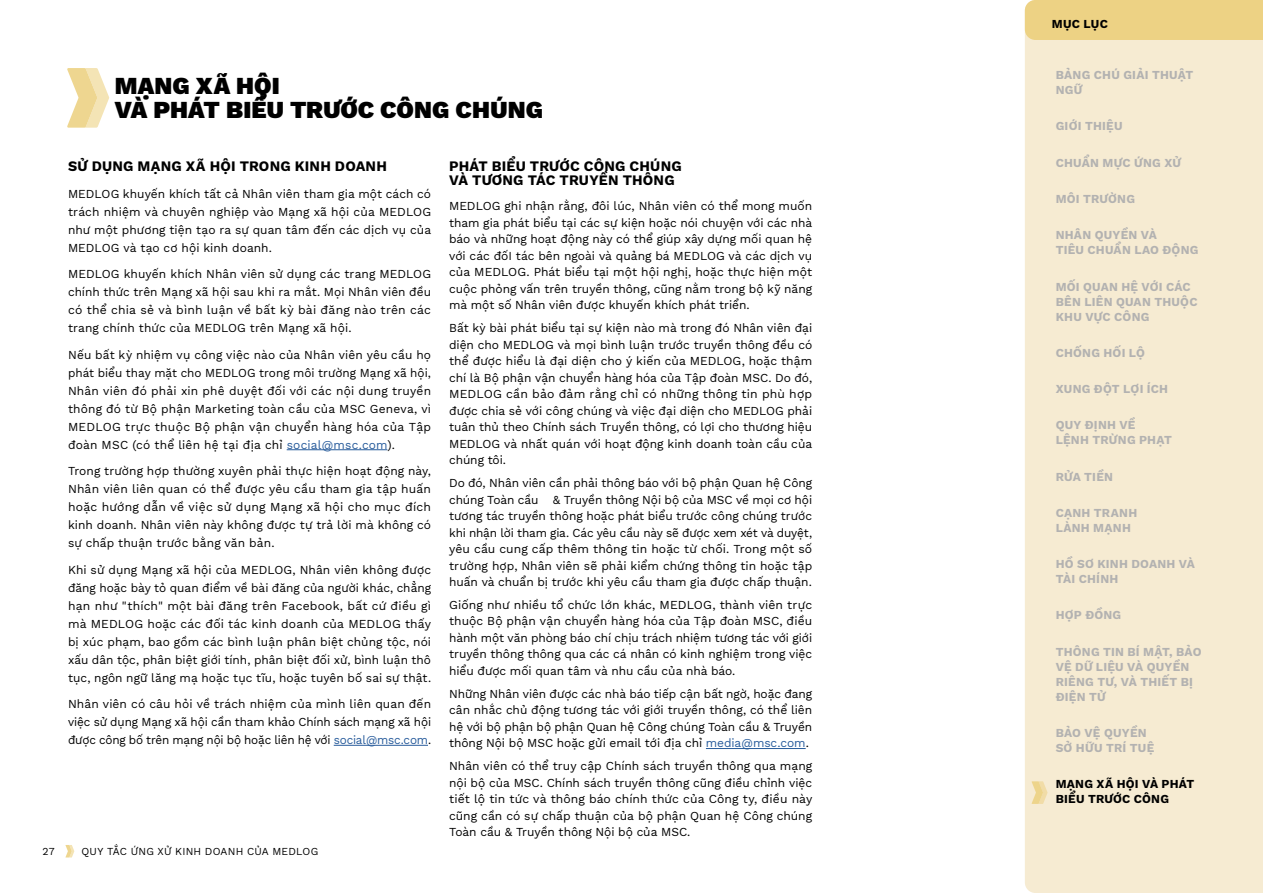
<style>
.page{position:relative;width:1263px;height:893px;background:#fff}
.page>*{position:absolute;margin:0;border:0;box-sizing:border-box;transform-origin:0 0}
.titolo{font:900 24px/24px "Work Sans";letter-spacing:.01em;color:#000}
.sottotitolo{font:700 14.25px/14.2px "Work Sans";letter-spacing:.015em;color:#000}
.testo{font:12px/16.5px "Work Sans";color:#000;text-align:justify}
.MENU_LATERALE{font:700 12px/15px "Work Sans";letter-spacing:.02em;color:#b3b2b1}
.MENU_LATERALE-2{font:700 12px/15px "Work Sans";letter-spacing:.02em;color:#000}
.t1{font:10.5px "Work Sans";letter-spacing:.02em;color:#000}
.s1{color:#275b9b}
</style>
<div class="page">
<svg style="left:67px;top:68px;width:42px;height:60px"></svg>
<hr style="left:287px;top:449px;width:100px;height:1px;background:#275b9b">
<hr style="left:334px;top:745px;width:94px;height:1px;background:#275b9b">
<hr style="left:706px;top:748px;width:100px;height:1px;background:#275b9b">
<svg style="left:65px;top:845px;width:9px;height:12px"></svg>
<div style="left:1025px;top:40px;width:238px;height:853px;background:#f6ebd2"></div>
<div style="left:1025px;top:0;width:238px;height:40px;background:#edd284"></div>
<svg style="left:1031px;top:781px;width:16px;height:23px"></svg>
<p class="titolo" style="left:115px;top:73px;width:430px">MẠNG XÃ HỘI<br>VÀ PHÁT BIỂU TRƯỚC CÔNG CHÚNG</p>
<p class="sottotitolo" style="left:68px;top:158px;width:320px">SỬ DỤNG MẠNG XÃ HỘI TRONG KINH DOANH</p>
<p class="testo" style="left:68px;top:184px;width:365px;line-height:18px">MEDLOG khuyến khích tất cả Nhân viên tham gia một cách có trách nhiệm và chuyên nghiệp vào Mạng xã hội của MEDLOG như một phương tiện tạo ra sự quan tâm đến các dịch vụ của MEDLOG và tạo cơ hội kinh doanh.</p>
<p class="testo" style="left:68px;top:264px;width:365px;line-height:18px">MEDLOG khuyến khích Nhân viên sử dụng các trang MEDLOG chính thức trên Mạng xã hội sau khi ra mắt. Mọi Nhân viên đều có thể chia sẻ và bình luận về bất kỳ bài đăng nào trên các trang chính thức của MEDLOG trên Mạng xã hội.</p>
<p class="testo" style="left:68px;top:345px;width:365px;line-height:18px">Nếu bất kỳ nhiệm vụ công việc nào của Nhân viên yêu cầu họ phát biểu thay mặt cho MEDLOG trong môi trường Mạng xã hội, Nhân viên đó phải xin phê duyệt đối với các nội dung truyền thông đó từ Bộ phận Marketing toàn cầu của MSC Geneva, vì MEDLOG trực thuộc Bộ phận vận chuyển hàng hóa của Tập đoàn MSC (có thể liên hệ tại địa chỉ <span class="s1">social@msc.com</span>).</p>
<p class="testo" style="left:68px;top:461px;width:365px;line-height:18px">Trong trường hợp thường xuyên phải thực hiện hoạt động này, Nhân viên liên quan có thể được yêu cầu tham gia tập huấn hoặc hướng dẫn về việc sử dụng Mạng xã hội cho mục đích kinh doanh. Nhân viên này không được tự trả lời mà không có sự chấp thuận trước bằng văn bản.</p>
<p class="testo" style="left:68px;top:560px;width:365px;line-height:18px">Khi sử dụng Mạng xã hội của MEDLOG, Nhân viên không được đăng hoặc bày tỏ quan điểm về bài đăng của người khác, chẳng hạn như "thích" một bài đăng trên Facebook, bất cứ điều gì mà MEDLOG hoặc các đối tác kinh doanh của MEDLOG thấy bị xúc phạm, bao gồm các bình luận phân biệt chủng tộc, nói xấu dân tộc, phân biệt giới tính, phân biệt đối xử, bình luận thô tục, ngôn ngữ lăng mạ hoặc tục tĩu, hoặc tuyên bố sai sự thật.</p>
<p class="testo" style="left:68px;top:694px;width:365px;line-height:18px">Nhân viên có câu hỏi về trách nhiệm của mình liên quan đến việc sử dụng Mạng xã hội cần tham khảo Chính sách mạng xã hội được công bố trên mạng nội bộ hoặc liên hệ với <span class="s1">social@msc.com</span>.</p>
<p class="sottotitolo" style="left:449px;top:158px;width:234px">PHÁT BIỂU TRƯỚC CÔNG CHÚNG<br>VÀ TƯƠNG TÁC TRUYỀN THÔNG</p>
<p class="testo" style="left:449px;top:197px;width:365px">MEDLOG ghi nhận rằng, đôi lúc, Nhân viên có thể mong muốn tham gia phát biểu tại các sự kiện hoặc nói chuyện với các nhà báo và những hoạt động này có thể giúp xây dựng mối quan hệ với các đốI tác bên ngoài và quảng bá MEDLOG và các dịch vụ của MEDLOG. Phát biểu tại một hội nghị, hoặc thực hiện một cuộc phỏng vấn trên truyền thông, cũng nằm trong bộ kỹ năng mà một số Nhân viên được khuyến khích phát triển.</p>
<p class="testo" style="left:449px;top:319px;width:365px">Bất kỳ bài phát biểu tại sự kiện nào mà trong đó Nhân viên đại diện cho MEDLOG và mọi bình luận trước truyền thông đều có thể được hiểu là đại diện cho ý kiến của MEDLOG, hoặc thậm chí là Bộ phận vận chuyển hàng hóa của Tập đoàn MSC. Do đó, MEDLOG cần bảo đảm rằng chỉ có những thông tin phù hợp được chia sẻ với công chúng và việc đại diện cho MEDLOG phải tuân thủ theo Chính sách Truyền thông, có lợi cho thương hiệu MEDLOG và nhất quán với hoạt động kinh doanh toàn cầu của chúng tôi.</p>
<p class="testo" style="left:449px;top:474px;width:365px">Do đó, Nhân viên cần phải thông báo với bộ phận Quan hệ Công chúng Toàn cầu &amp; Truyền thông Nội bộ của MSC về mọi cơ hội tương tác truyền thông hoặc phát biểu trước công chúng trước khi nhận lời tham gia. Các yêu cầu này sẽ được xem xét và duyệt, yêu cầu cung cấp thêm thông tin hoặc từ chối. Trong một số trường hợp, Nhân viên sẽ phải kiểm chứng thông tin hoặc tập huấn và chuẩn bị trước khi yêu cầu tham gia được chấp thuận.</p>
<p class="testo" style="left:449px;top:596px;width:365px">Giống như nhiều tổ chức lớn khác, MEDLOG, thành viên trực thuộc Bộ phận vận chuyển hàng hóa của Tập đoàn MSC, điều hành một văn phòng báo chí chịu trách nhiệm tương tác với giới truyền thông thông qua các cá nhân có kinh nghiệm trong việc hiểu được mối quan tâm và nhu cầu của nhà báo.</p>
<p class="testo" style="left:449px;top:685px;width:365px">Những Nhân viên được các nhà báo tiếp cận bất ngờ, hoặc đang cân nhắc chủ động tương tác với giới truyền thông, có thể liên hệ với bộ phận bộ phận Quan hệ Công chúng Toàn cầu &amp; Truyền thông Nội bộ MSC hoặc gửi email tới địa chỉ <span class="s1">media@msc.com</span>.</p>
<p class="testo" style="left:449px;top:757px;width:365px">Nhân viên có thể truy cập Chính sách truyền thông qua mạng nội bộ của MSC. Chính sách truyền thông cũng điều chỉnh việc tiết lộ tin tức và thông báo chính thức của Công ty, điều này cũng cần có sự chấp thuận của bộ phận Quan hệ Công chúng Toàn cầu &amp; Truyền thông Nội bộ của MSC.</p>
<p class="t1" style="left:43px;top:843px;width:14px">27</p>
<p class="t1" style="left:81px;top:843px;width:238px">QUY TẮC ỨNG XỬ KINH DOANH CỦA MEDLOG</p>
<p class="MENU_LATERALE-2" style="left:1052px;top:16px;width:57px">MỤC LỤC</p>
<p class="MENU_LATERALE" style="left:1056px;top:67px;width:139px">BẢNG CHÚ GIẢI THUẬT<br>NGỮ</p>
<p class="MENU_LATERALE" style="left:1056px;top:118px;width:68px">GIỚI THIỆU</p>
<p class="MENU_LATERALE" style="left:1056px;top:155px;width:127px">CHUẨN MỰC ỨNG XỬ</p>
<p class="MENU_LATERALE" style="left:1056px;top:191px;width:81px">MÔI TRƯỜNG</p>
<p class="MENU_LATERALE" style="left:1056px;top:227px;width:144px">NHÂN QUYỀN VÀ<br>TIÊU CHUẨN LAO ĐỘNG</p>
<p class="MENU_LATERALE" style="left:1056px;top:278px;width:143px">MỐI QUAN HỆ VỚI CÁC<br>BÊN LIÊN QUAN THUỘC<br>KHU VỰC CÔNG</p>
<p class="MENU_LATERALE" style="left:1056px;top:345px;width:91px">CHỐNG HỐI LỘ</p>
<p class="MENU_LATERALE" style="left:1056px;top:381px;width:114px">XUNG ĐỘT LỢI ÍCH</p>
<p class="MENU_LATERALE" style="left:1056px;top:417px;width:118px">QUY ĐỊNH VỀ<br>LỆNH TRỪNG PHẠT</p>
<p class="MENU_LATERALE" style="left:1056px;top:468px;width:59px">RỬA TIỀN</p>
<p class="MENU_LATERALE" style="left:1056px;top:505px;width:83px">CẠNH TRANH<br>LÀNH MẠNH</p>
<p class="MENU_LATERALE" style="left:1056px;top:556px;width:141px">HỒ SƠ KINH DOANH VÀ<br>TÀI CHÍNH</p>
<p class="MENU_LATERALE" style="left:1056px;top:607px;width:67px">HỢP ĐỒNG</p>
<p class="MENU_LATERALE" style="left:1056px;top:643px;width:147px">THÔNG TIN BÍ MẬT, BẢO<br>VỆ DỮ LIỆU VÀ QUYỀN<br>RIÊNG TƯ, VÀ THIẾT BỊ<br>ĐIỆN TỬ</p>
<p class="MENU_LATERALE" style="left:1056px;top:725px;width:100px">BẢO VỆ QUYỀN<br>SỞ HỮU TRÍ TUỆ</p>
<p class="MENU_LATERALE-2" style="left:1056px;top:776px;width:140px">MẠNG XÃ HỘI VÀ PHÁT<br>BIỂU TRƯỚC CÔNG</p>
</div>
